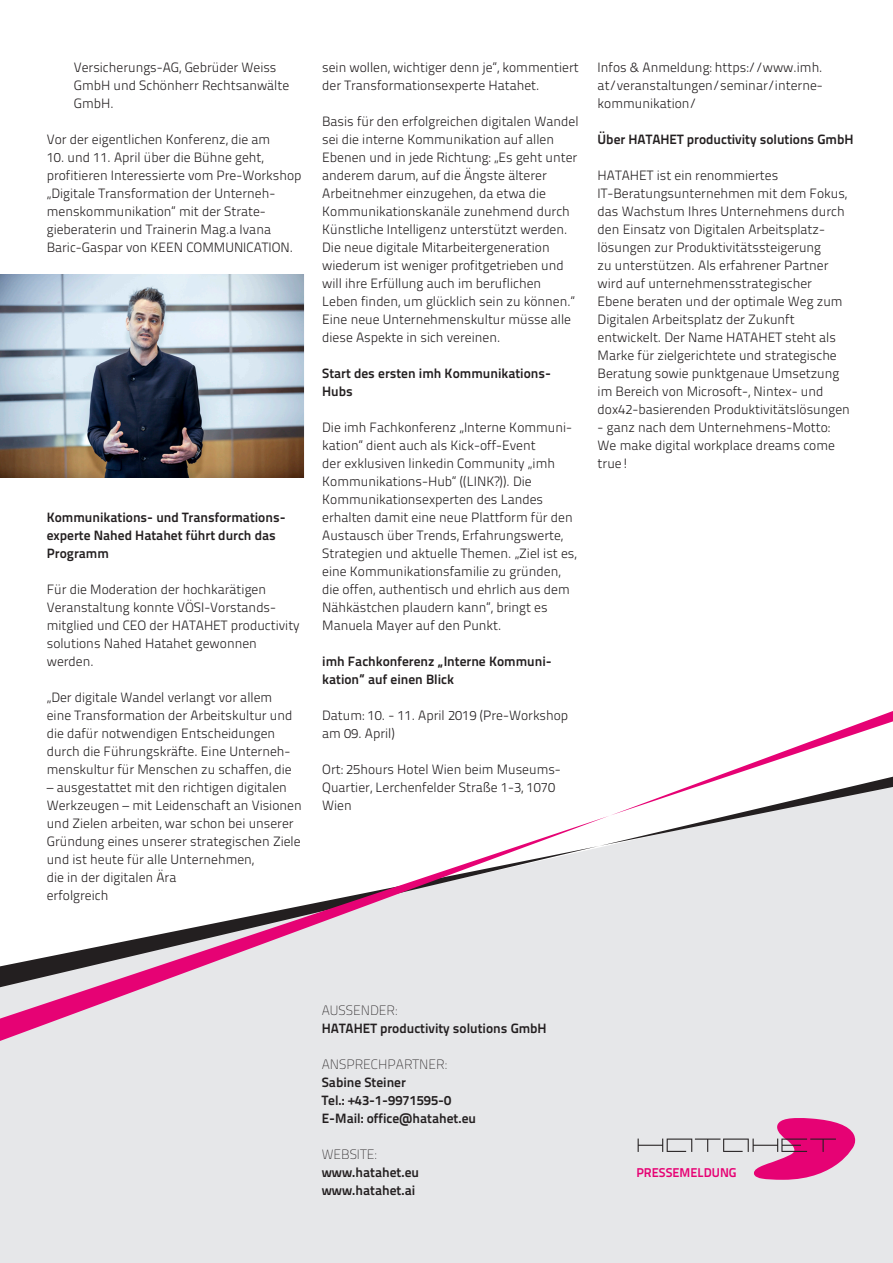
<style>
.page{position:relative;width:893px;height:1263px;background:#fff}
.page>*{position:absolute;margin:0;border:0;box-sizing:border-box;transform-origin:0 0}
.t1{font:13.5px/18px "Titillium Text 25 L 250 wt";color:#231f20}
.t2{font:13.5px/18px "Titillium Text 25 L 800 wt";color:#231f20}
.t3{font:13.5px "Titillium Text 25 L 1 wt";color:#231f20}
.t4{font:12.75px "Titillium Text 25 L 800 wt";color:#e60274}
</style>
<div class="page">
<div style="left:0;top:1041px;width:893px;height:222px;background:#e6e7e9"></div>
<svg style="left:0;top:711px;width:893px;height:330px;fill:#e6e7e9"></svg>
<svg style="left:638px;top:1118px;width:217px;height:62px;background:#dfa0c1"></svg>
<img style="left:0;top:274px;width:305px;height:204px">
<p class="t1" style="left:74px;top:58px;width:217px">Versicherungs-AG, Gebrüder Weiss<br>GmbH und Schönherr Rechtsanwälte<br>GmbH.</p>
<p class="t1" style="left:47px;top:130px;width:225px">Vor der eigentlichen Konferenz, die am</p>
<p class="t1" style="left:47px;top:148px;width:256px">10. und 11. April über die Bühne geht, profitieren Interessierte vom Pre-Workshop „Digitale Transformation der Unterneh&shy;menskommunikation“ mit der Strate&shy;gieberaterin und Trainerin Mag.a Ivana Baric-Gaspar von KEEN COMMUNICATION.</p>
<p class="t2" style="left:47px;top:507px;width:240px">Kommunikations- und Transformations&shy;experte Nahed Hatahet führt durch das<br>Programm</p>
<p class="t1" style="left:47px;top:580px;width:255px">Für die Moderation der hochkarätigen<br>Veranstaltung konnte VÖSI-Vorstands&shy;mitglied und CEO der HATAHET productivity solutions Nahed Hatahet gewonnen werden.</p>
<p class="t1" style="left:47px;top:688px;width:247px">„Der digitale Wandel verlangt vor allem eine Transformation der Arbeitskultur und die dafür notwendigen Entscheidungen durch die Führungskräfte. Eine Unterneh&shy;menskultur für Menschen zu schaffen, die</p>
<p class="t1" style="left:47px;top:777px;width:256px">– ausgestattet mit den richtigen digitalen Werkzeugen – mit Leidenschaft an Visionen und Zielen arbeiten, war schon bei unserer Gründung eines unserer strategischen Ziele und ist heute für alle Unternehmen,<br>die in der digitalen Ära<br>erfolgreich</p>
<p class="t1" style="left:322px;top:57px;width:258px">sein wollen, wichtiger denn je“, kommentiert der Transformationsexperte Hatahet.</p>
<p class="t1" style="left:322px;top:111px;width:258px">Basis für den erfolgreichen digitalen Wandel sei die interne Kommunikation auf allen Ebenen und in jede Richtung: „Es geht unter anderem darum, auf die Ängste älterer Arbeitnehmer einzugehen, da etwa die Kommunikationskanäle zunehmend durch Künstliche Intelligenz unterstützt werden.<br>Die neue digitale Mitarbeitergeneration wiederum ist weniger profitgetrieben und will ihre Erfüllung auch im beruflichen Leben finden, um glücklich sein zu können.“ Eine neue Unternehmenskultur müsse alle diese Aspekte in sich vereinen.</p>
<p class="t2" style="left:322px;top:363px;width:230px">Start des ersten imh Kommunikations-<br>Hubs</p>
<p class="t1" style="left:322px;top:417px;width:256px">Die imh Fachkonferenz „Interne Kommuni&shy;kation“ dient auch als Kick-off-Event<br>der exklusiven linkedin Community „imh Kommunikations-Hub“ ((LINK?)). Die Kommunikationsexperten des Landes erhalten damit eine neue Plattform für den Austausch über Trends, Erfahrungswerte, Strategien und aktuelle Themen. „Ziel ist es, eine Kommunikationsfamilie zu gründen, die offen, authentisch und ehrlich aus dem Nähkästchen plaudern kann“, bringt es Manuela Mayer auf den Punkt.</p>
<p class="t2" style="left:322px;top:651px;width:231px">imh Fachkonferenz „Interne Kommuni&shy;kation“ auf einen Blick</p>
<p class="t1" style="left:322px;top:705px;width:248px">Datum: 10. - 11. April 2019 (Pre-Workshop am 09. April)</p>
<p class="t1" style="left:322px;top:759px;width:240px">Ort: 25hours Hotel Wien beim Museums-<br>Quartier, Lerchenfelder Straße 1-3, 1070<br>Wien</p>
<p class="t1" style="left:598px;top:57px;width:227px;text-align:justify">Infos &amp; Anmeldung: https://www.imh. at/veranstaltungen/seminar/interne&shy;kommunikation/</p>
<p class="t2" style="left:598px;top:129px;width:257px">Über HATAHET productivity solutions GmbH</p>
<p class="t1" style="left:598px;top:165px;width:254px">HATAHET ist ein renommiertes IT-Beratungsunternehmen mit dem Fokus, das Wachstum Ihres Unternehmens durch den Einsatz von Digitalen Arbeitsplatz&shy;lösungen zur Produktivitätssteigerung<br>zu unterstützen. Als erfahrener Partner wird auf unternehmensstrategischer Ebene beraten und der optimale Weg zum Digitalen Arbeitsplatz der Zukunft entwickelt. Der Name HATAHET steht als Marke für zielgerichtete und strategische Beratung sowie punktgenaue Umsetzung im Bereich von Microsoft-, Nintex- und dox42-basierenden Produktivitätslösungen</p>
<p class="t1" style="left:598px;top:417px;width:239px">- ganz nach dem Unternehmens-Motto:<br>We make digital workplace dreams come true!</p>
<p class="t3" style="left:322px;top:1001px;width:77px">AUSSENDER:</p>
<p class="t2" style="left:322px;top:1018px;width:226px">HATAHET productivity solutions GmbH</p>
<p class="t3" style="left:322px;top:1055px;width:126px">ANSPRECHPARTNER:</p>
<p class="t2" style="left:322px;top:1072px;width:156px">Sabine Steiner<br>Tel.: +43-1-9971595-0<br>E-Mail: office@hatahet.eu</p>
<p class="t3" style="left:322px;top:1145px;width:56px">WEBSITE:</p>
<p class="t2" style="left:322px;top:1162px;width:99px">www.hatahet.eu www.hatahet.ai</p>
<p class="t4" style="left:636px;top:1163px;width:102px">PRESSEMELDUNG</p>
</div>
